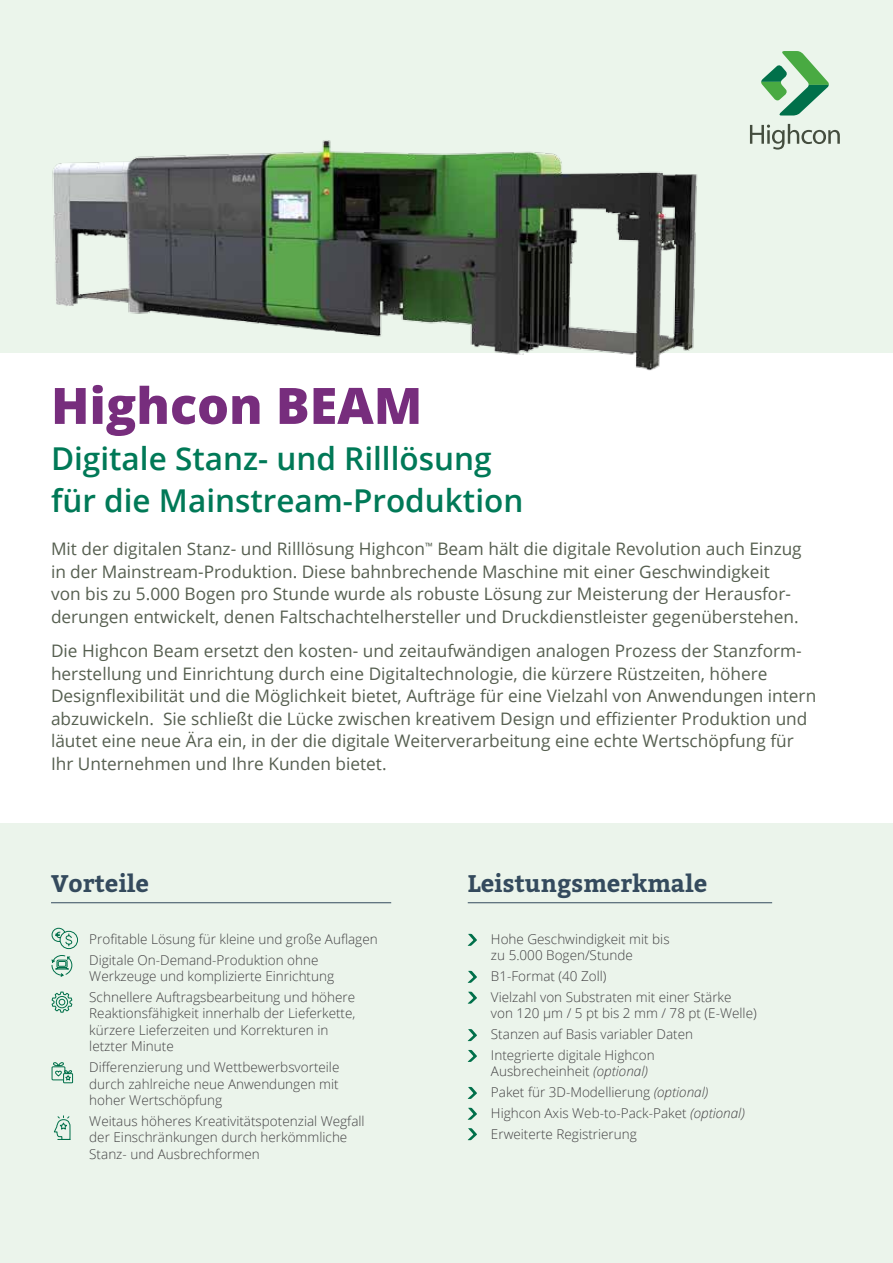
<style>
.page{position:relative;width:893px;height:1263px;background:#fff}
.page>*{position:absolute;margin:0;border:0;box-sizing:border-box;transform-origin:0 0}
.t1{font:800 50.25px "Open Sans";color:#772d7d}
.t2{font:600 31.5px/41.2px "Open Sans";color:#007957}
.t3{font:700 24px "Bitter";color:#344a5d}
.t4{font:17.25px/22.5px "Open Sans";color:#565f50}
.t5{font:300 13.5px/20.7px "Open Sans";color:#414042}
.s1{font-style:italic}
</style>
<div class="page">
<div style="left:0;top:824px;width:893px;height:439px;background:#ebf4eb"></div>
<div style="left:0;top:0;width:893px;height:353px;background:#ebf5eb"></div>
<hr style="left:51px;top:902px;width:340px;height:1px;background:#344a5d">
<svg style="left:53px;top:1115px;width:18px;height:25px"></svg>
<svg style="left:51px;top:955px;width:22px;height:22px"></svg>
<svg style="left:51px;top:991px;width:22px;height:22px"></svg>
<div style="left:63px;top:1073px;width:10px;height:10px;border:1px solid #00704a"></div>
<svg style="left:51px;top:1062px;width:22px;height:19px"></svg>
<svg style="left:51px;top:927px;width:27px;height:22px"></svg>
<hr style="left:468px;top:902px;width:304px;height:1px;background:#344a5d">
<svg style="left:467px;top:934px;width:10px;height:12px"></svg>
<svg style="left:467px;top:971px;width:10px;height:12px"></svg>
<svg style="left:467px;top:992px;width:10px;height:12px"></svg>
<svg style="left:467px;top:1029px;width:10px;height:12px"></svg>
<svg style="left:467px;top:1050px;width:10px;height:12px"></svg>
<svg style="left:467px;top:1087px;width:10px;height:12px"></svg>
<svg style="left:467px;top:1108px;width:10px;height:12px"></svg>
<svg style="left:467px;top:1128px;width:10px;height:12px"></svg>
<svg style="left:750px;top:124px;width:90px;height:26px"></svg>
<svg style="left:761px;top:51px;width:68px;height:65px"></svg>
<img style="left:52px;top:140px;width:646px;height:231px">
<h1 class="t1" style="left:51px;top:367px;width:373px">Highcon Beam</h1>
<h2 class="t2" style="left:51px;top:438px;width:474px">Digitale Stanz- und Rilllösung für die Mainstream-Produktion</h2>
<p class="t4" style="left:51px;top:537px;width:752px">Mit der digitalen Stanz- und Rilllösung Highcon<sup>™</sup> Beam hält die digitale Revolution auch Einzug in der Mainstream-Produktion. Diese bahnbrechende Maschine mit einer Geschwindigkeit von bis zu 5.000 Bogen pro Stunde wurde als robuste Lösung zur Meisterung der Herausfor&shy;derungen entwickelt, denen Faltschachtelhersteller und Druckdienstleister gegenüberstehen.</p>
<p class="t4" style="left:51px;top:639px;width:767px">Die Highcon Beam ersetzt den kosten- und zeitaufwändigen analogen Prozess der Stanzform&shy;herstellung und Einrichtung durch eine Digitaltechnologie, die kürzere Rüstzeiten, höhere Designflexibilität und die Möglichkeit bietet, Aufträge für eine Vielzahl von Anwendungen intern abzuwickeln. Sie schließt die Lücke zwischen kreativem Design und effizienter Produktion und läutet eine neue Ära ein, in der die digitale Weiterverarbeitung eine echte Wertschöpfung für Ihr Unternehmen und Ihre Kunden bietet.</p>
<h3 class="t3" style="left:51px;top:869px;width:99px">Vorteile</h3>
<p class="t5" style="left:89px;top:928px;width:290px">Profitable Lösung für kleine und große Auflagen<br>Digitale On-Demand-Produktion ohne</p>
<p class="t5" style="left:89px;top:965px;width:267px">Werkzeuge und komplizierte Einrichtung<br>Schnellere Auftragsbearbeitung und höhere</p>
<p class="t5" style="left:89px;top:1005px;width:268px;line-height:16.5px">Reaktionsfähigkeit innerhalb der Lieferkette, kürzere Lieferzeiten und Korrekturen in letzter Minute</p>
<p class="t5" style="left:89px;top:1058px;width:252px;line-height:16.5px;text-align:justify">Differenzierung und Wettbewerbsvorteile durch zahlreiche neue Anwendungen mit hoher Wertschöpfung</p>
<p class="t5" style="left:89px;top:1112px;width:277px;line-height:16.5px">Weitaus höheres Kreativitätspotenzial Wegfall der Einschränkungen durch herkömmliche<br>Stanz- und Ausbrechformen</p>
<h3 class="t3" style="left:468px;top:869px;width:241px">Leistungsmerkmale</h3>
<p class="t5" style="left:491px;top:930px;width:180px;line-height:16.5px">Hohe Geschwindigkeit mit bis zu 5.000 Bogen/Stunde</p>
<p class="t5" style="left:491px;top:965px;width:242px">B1-Format (40 Zoll)<br>Vielzahl von Substraten mit einer Stärke</p>
<p class="t5" style="left:491px;top:1003px;width:267px">von 120 µm / 5 pt bis 2 mm / 78 pt (E-Welle)<br>Stanzen auf Basis variabler Daten<br>Integrierte digitale Highcon</p>
<p class="t5" style="left:491px;top:1061px;width:255px">Ausbrecheinheit <span class="s1">(optional)<br></span>Paket für 3D-Modellierung <span class="s1">(optional)<br></span>Highcon Axis Web-to-Pack-Paket <span class="s1">(optional)<br></span>Erweiterte Registrierung</p>
</div>
